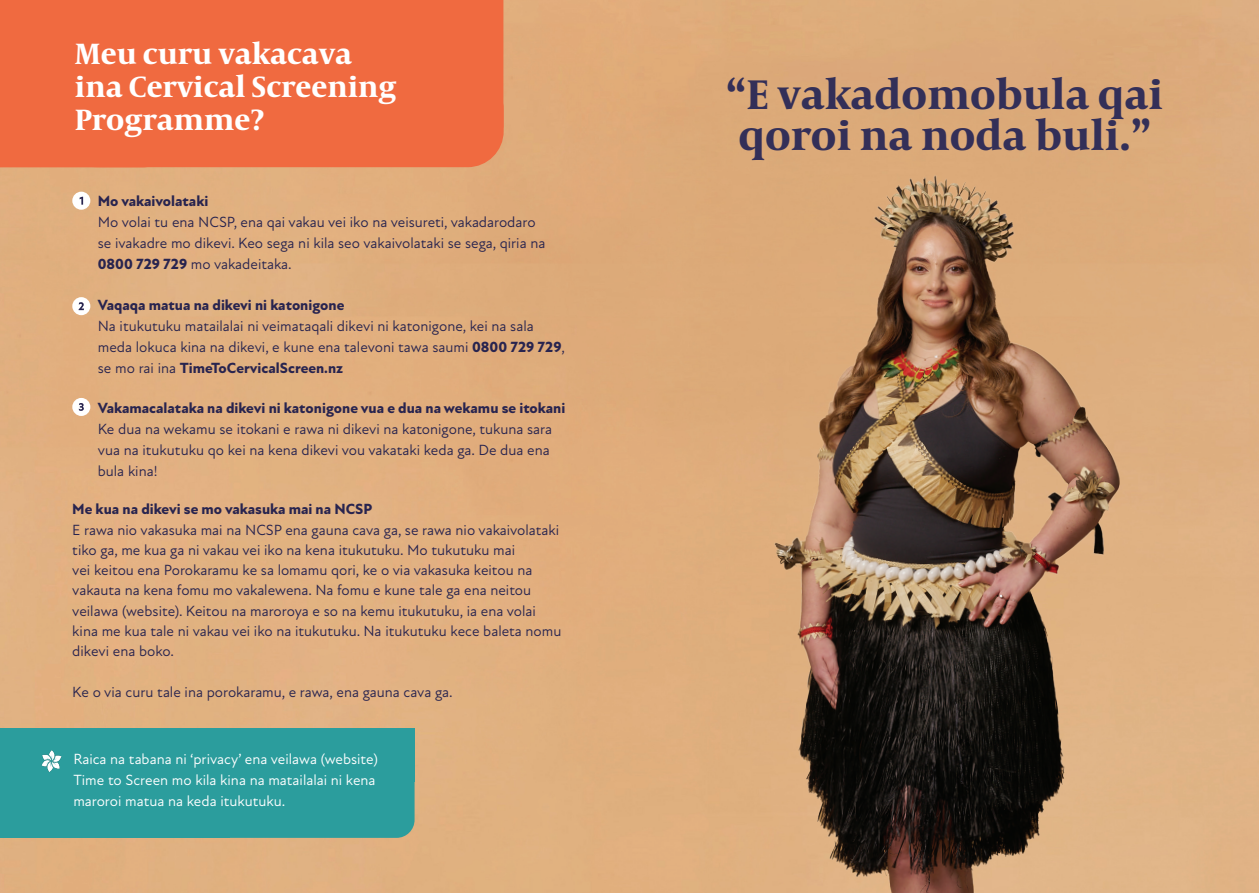
<style>
.page{position:relative;width:1259px;height:893px;background:#e0af7f}
.page>*{position:absolute;margin:0;border:0;box-sizing:border-box;transform-origin:0 0}
.t1{font:700 42.3px/41px "Capitolium News 2";color:#332f58}
.t2{font:700 30px/33px "Capitolium News 2";color:#fff}
.Paragraph{font:15px/21px "New Atten";color:#28244f}
.Paragraph-2{font:15px/21px "New Atten";color:#fff}
.s1{font-weight:800}
</style>
<div class="page">
<div style="left:0;top:0;width:503px;height:167px;background:#f06a40"></div>
<div style="left:62px;top:73px;width:442px;height:94px;background:#f06a40;border-radius:36px"></div>
<div style="left:103px;top:728px;width:311px;height:110px;background:#2b9d9d;border-radius:18px"></div>
<div style="left:0;top:728px;width:230px;height:110px;background:#2b9d9d"></div>
<div style="left:226px;top:728px;width:188px;height:54px;background:#2b9d9d"></div>
<img style="left:41px;top:751px;width:21px;height:21px">
<div style="left:72px;top:192px;width:18px;height:18px;background:#fff;border-radius:50%"></div>
<svg style="left:80px;top:197px;width:3px;height:8px"></svg>
<div style="left:72px;top:297px;width:18px;height:18px;background:#fff;border-radius:50%"></div>
<svg style="left:79px;top:302px;width:5px;height:8px"></svg>
<div style="left:72px;top:398px;width:18px;height:18px;background:#fff;border-radius:50%"></div>
<svg style="left:79px;top:403px;width:5px;height:8px"></svg>
<img style="left:729px;top:142px;width:440px;height:751px">
<p class="t2" style="left:75px;top:36px;width:323px">Meu curu vakacava ina Cervical Screening<br>Programme?</p>
<p class="Paragraph" style="left:98px;top:191px;width:449px"><span class="s1">Mo vakaivolataki<br></span>Mo volai tu ena NCSP, ena qai vakau vei iko na veisureti, vakadarodaro se ivakadre mo dikevi. Keo sega ni kila seo vakaivolataki se sega, qiria na <span class="s1">0800 729 729</span> mo vakadeitaka.</p>
<p class="Paragraph" style="left:98px;top:294px;width:469px"><span class="s1">Vaqaqa matua na dikevi ni katonigone<br></span>Na itukutuku matailalai ni veimataqali dikevi ni katonigone, kei na sala meda lokuca kina na dikevi, e kune ena talevoni tawa saumi <span class="s1">0800 729 729</span>, se mo rai ina <span class="s1">TimeToCervicalScreen.nz</span></p>
<p class="Paragraph" style="left:98px;top:397px;width:469px"><span class="s1">Vakamacalataka na dikevi ni katonigone vua e dua na wekamu se itokani </span>Ke dua na wekamu se itokani e rawa ni dikevi na katonigone, tukuna sara vua na itukutuku qo kei na kena dikevi vou vakataki keda ga. De dua ena bula kina!</p>
<p class="Paragraph" style="left:72px;top:499px;width:491px;line-height:20.2px"><span class="s1">Me kua na dikevi se mo vakasuka mai na NCSP<br></span>E rawa nio vakasuka mai na NCSP ena gauna cava ga, se rawa nio vakaivolataki tiko ga, me kua ga ni vakau vei iko na kena itukutuku. Mo tukutuku mai<br>vei keitou ena Porokaramu ke sa lomamu qori, ke o via vakasuka keitou na vakauta na kena fomu mo vakalewena. Na fomu e kune tale ga ena neitou veilawa (website). Keitou na maroroya e so na kemu itukutuku, ia ena volai kina me kua tale ni vakau vei iko na itukutuku. Na itukutuku kece baleta nomu dikevi ena boko.</p>
<p class="Paragraph" style="left:72px;top:681px;width:382px">Ke o via curu tale ina porokaramu, e rawa, ena gauna cava ga.</p>
<p class="Paragraph-2" style="left:73px;top:748px;width:306px">Raica na tabana ni ‘privacy’ ena veilawa (website)<br>Time to Screen mo kila kina na matailalai ni kena maroroi matua na keda itukutuku.</p>
<p class="t1" style="left:726px;top:73px;width:439px">“E vakadomobula qai qoroi na noda buli.”</p>
</div>
